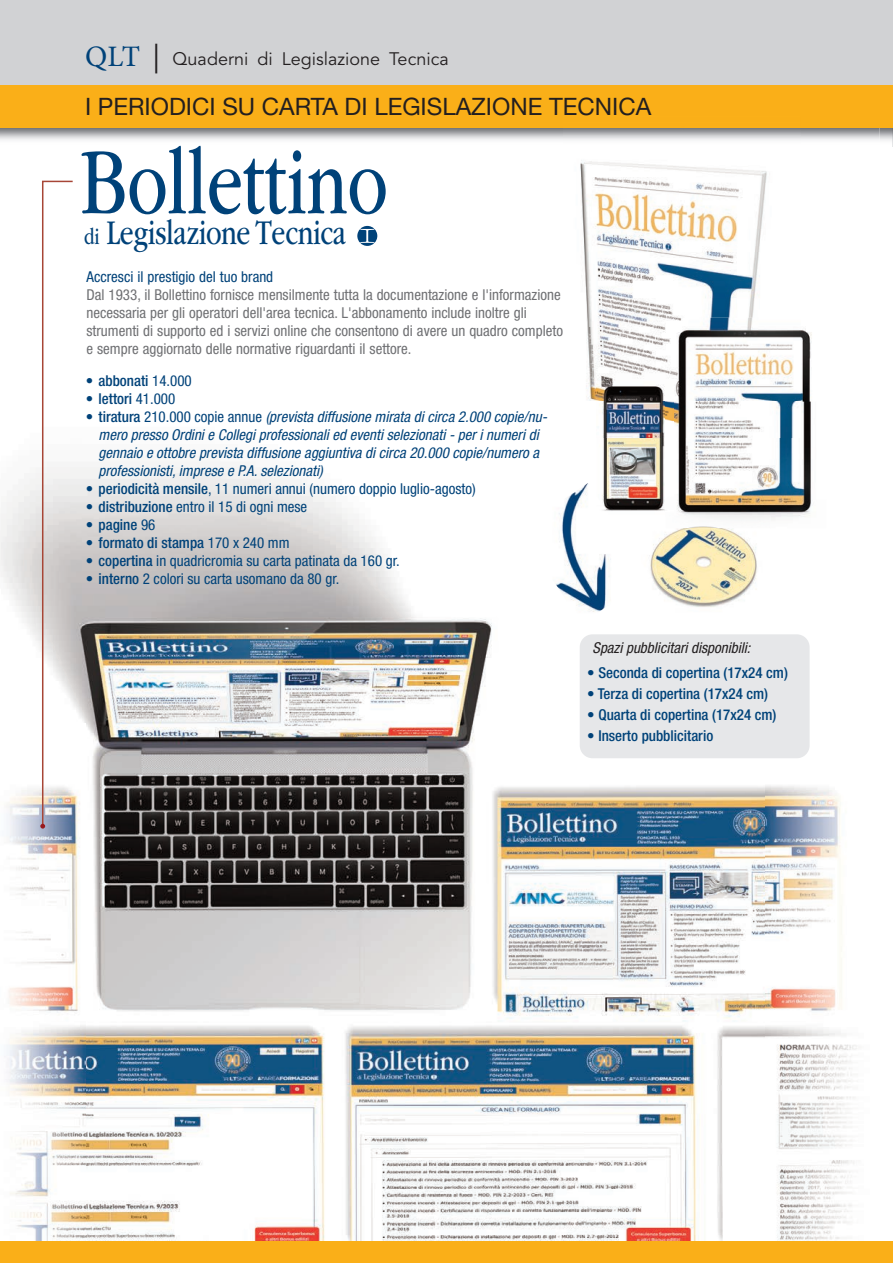
<style>
.page{position:relative;width:893px;height:1263px;background:#fff}
.page>*{position:absolute;margin:0;border:0;box-sizing:border-box;transform-origin:0 0}
.t1{font:96.9px "ITC Garamond Std";color:#004279;scale:.73 1}
.t2{font:36.15px "ITC Garamond Std";letter-spacing:-.015em;color:#004279;scale:.75 1}
.t3{font:24px "Helvetica Neue LT Com";color:#231f20}
.t4{font:18px "Avenir";color:#231f20}
.t5{font:condensed 15px/18px "Helvetica Neue LT Com";color:#6f7073}
.t6{font:italic condensed 15px/18px "Helvetica Neue LT Com";color:#004279}
.t7{font:condensed 15px "Helvetica Neue LT Com";color:#004279}
.t8{font:500 condensed 15px "Helvetica Neue LT Com";color:#004279}
.t9{font:italic condensed 15px "Helvetica Neue LT Com";color:#231f20}
.s1{font-family:"Minion Pro";font-size:29.7px;color:#004279}
.s2{font-family:"Minion Pro";font-size:29.7px}
.s3{font-size:23.85px}
.s4{font-weight:400}
.s5{font-weight:500;font-style:normal}
.s6{font-style:normal}
.s7{font-weight:500}
</style>
<div class="page">
<hr style="left:892px;top:0;width:1px;height:1263px;background:#e6e7e9">
<img style="left:0;top:467px;width:766px;height:775px">
<img style="left:766px;top:724px;width:127px;height:518px">
<img style="left:0;top:724px;width:85px;height:518px">
<div style="left:0;top:72px;width:893px;height:56px;background:#faaf18"></div>
<div style="left:0;top:0;width:893px;height:85px;background:#d1d2d4"></div>
<div style="left:0;top:1242px;width:893px;height:21px;background:#faaf18"></div>
<svg style="left:357px;top:226px;width:20px;height:20px"></svg>
<div style="left:580px;top:634px;width:230px;height:124px;background:#e6e7e9;border-radius:13px"></div>
<img style="left:564px;top:128px;width:237px;height:273px">
<img style="left:641px;top:517px;width:125px;height:95px">
<img style="left:666px;top:318px;width:146px;height:84px">
<img style="left:673px;top:402px;width:138px;height:118px">
<img style="left:673px;top:402px;width:128px;height:35px">
<img style="left:666px;top:516px;width:104px;height:12px">
<img style="left:597px;top:382px;width:76px;height:134px">
<svg style="left:641px;top:516px;width:32px;height:1px"></svg>
<svg style="left:40px;top:180px;width:34px;height:648px"></svg>
<img style="left:519px;top:483px;width:122px;height:140px">
<img style="left:641px;top:562px;width:10px;height:21px">
<img style="left:597px;top:496px;width:14px;height:21px">
<p class="t4" style="left:85px;top:51px;width:365px"><span class="s1">QLT</span> <span class="s2">|</span> Quaderni di Legislazione Tecnica</p>
<p class="t3" style="left:85px;top:93px;width:568px">I PERIODICI SU CARTA DI LEGISLAZIONE TECNICA</p>
<p class="t1" style="left:80px;top:144px;width:423px">Bollettino</p>
<p class="t2" style="left:84px;top:219px;width:351px"><span class="s3">di</span> Legislazione Tecnica</p>
<p class="t7" style="left:87px;top:271px;width:188px">Accresci il prestigio del tuo brand</p>
<p class="t5" style="left:87px;top:287px;width:478px">Dal 1933, il Bollettino fornisce mensilmente tutta la documentazione e l'informazione necessaria per gli operatori dell'area tecnica. L'abbonamento include inoltre gli strumenti di supporto ed i servizi online che consentono di avere un quadro completo e sempre aggiornato delle normative riguardanti il settore.</p>
<p class="t8" style="left:86px;top:375px;width:107px">• abbonati <span class="s4">14.000</span></p>
<p class="t8" style="left:86px;top:393px;width:91px">• lettori <span class="s4">41.000</span></p>
<p class="t6" style="left:99px;top:409px;width:450px;text-indent:-13px"><span class="s5">• tiratura</span> <span class="s6">210.000 copie annue</span> (prevista diffusione mirata di circa 2.000 copie/nu&shy;mero presso Ordini e Collegi professionali ed eventi selezionati - per i numeri di gennaio e ottobre prevista diffusione aggiuntiva di circa 20.000 copie/numero a professionisti, imprese e P.A. selezionati)</p>
<p class="t7" style="left:86px;top:483px;width:391px"><span class="s7">• periodicità mensile</span>, 11 numeri annui (numero doppio luglio-agosto)</p>
<p class="t7" style="left:86px;top:501px;width:223px"><span class="s7">• distribuzione</span> entro il 15 di ogni mese</p>
<p class="t8" style="left:86px;top:519px;width:71px">• pagine <span class="s4">96</span></p>
<p class="t8" style="left:86px;top:537px;width:205px">• formato di stampa <span class="s4">170 x 240 mm</span></p>
<p class="t7" style="left:86px;top:555px;width:315px"><span class="s7">• copertina</span> in quadricromia su carta patinata da 160 gr.</p>
<p class="t7" style="left:86px;top:573px;width:255px"><span class="s7">• interno</span> 2 colori su carta usomano da 80 gr.</p>
<p class="t9" style="left:592px;top:642px;width:160px">Spazi pubblicitari disponibili:</p>
<p class="t8" style="left:587px;top:667px;width:202px">• Seconda di copertina (17x24 cm)</p>
<p class="t8" style="left:587px;top:688px;width:182px">• Terza di copertina (17x24 cm)</p>
<p class="t8" style="left:587px;top:709px;width:191px">• Quarta di copertina (17x24 cm)</p>
<p class="t8" style="left:587px;top:730px;width:128px">• Inserto pubblicitario</p>
</div>
